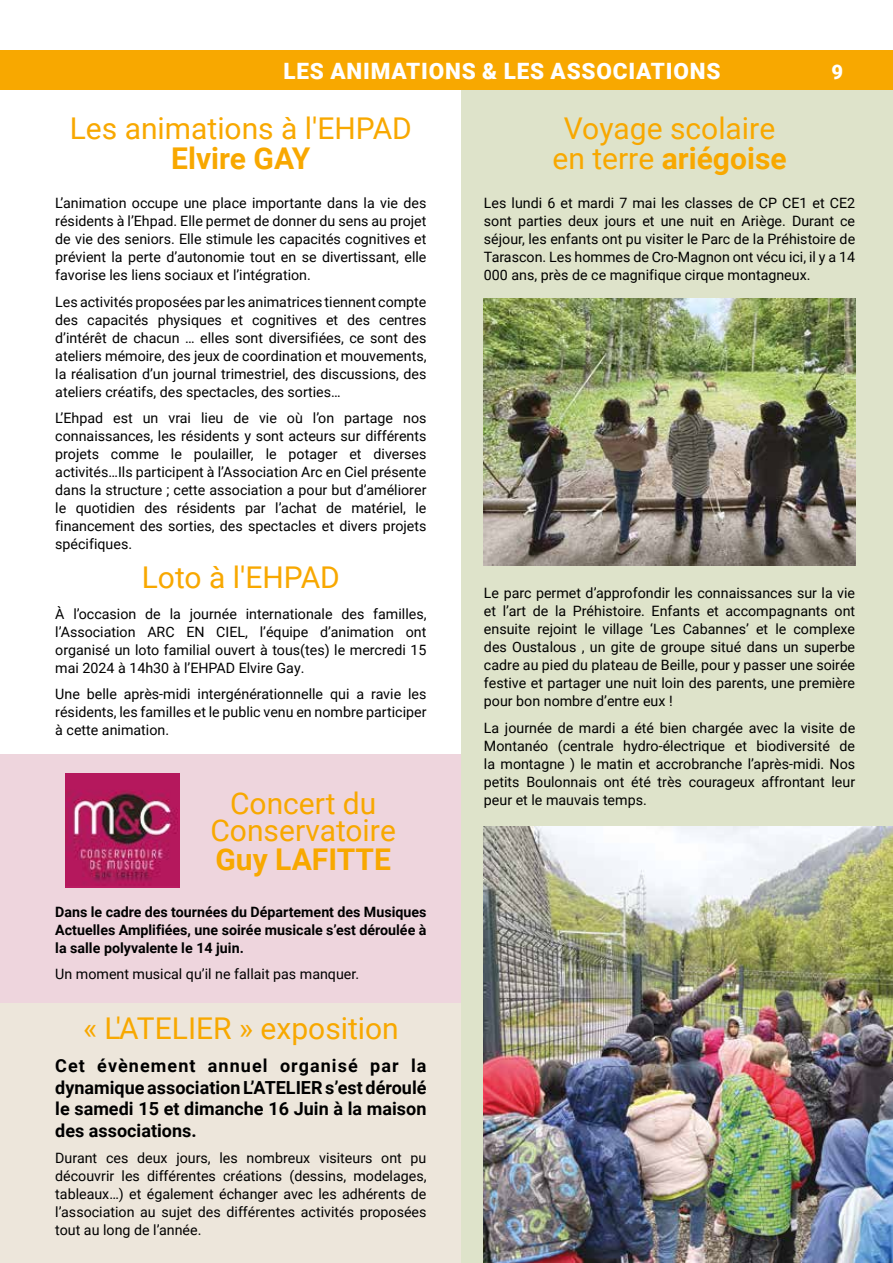
<style>
.page{position:relative;width:893px;height:1263px;background:#fff}
.page>*{position:absolute;margin:0;border:0;box-sizing:border-box;transform-origin:0 0}
.t1{font:30px/30.3px "Roboto";color:#f8a800;text-align:center}
.t2{font:700 30px "Roboto";color:#f8a800}
.t3{font:900 22.5px "Roboto";letter-spacing:.035em;color:#fff}
.t4{font:900 20.1px "Roboto";color:#fff}
.t5{font:700 18px/21.6px "Roboto";color:#000;text-align:justify}
.t6{font:14.25px/18px "Roboto";color:#000;text-align:justify}
.t7{font:700 14.25px/18px "Roboto";color:#000;text-align:justify}
.s1{font-weight:700}
</style>
<div class="page">
<div style="left:0;top:930px;width:461px;height:333px;background:#ede6db"></div>
<div style="left:0;top:754px;width:461px;height:248px;background:#eed5dd"></div>
<div style="left:461px;top:87px;width:432px;height:1176px;background:#dee3ca"></div>
<div style="left:0;top:50px;width:893px;height:39px;background:#f8a800"></div>
<img style="left:65px;top:773px;width:115px;height:114px">
<img style="left:484px;top:298px;width:371px;height:268px">
<img style="left:484px;top:827px;width:409px;height:436px">
<h2 class="t3" style="left:284px;top:55px;width:438px">LES ANIMATIONS &amp; LES ASSOCIATIONS</h2>
<h3 class="t4" style="left:832px;top:57px;width:13px">9</h3>
<h1 class="t1" style="left:70px;top:112px;width:344px">Les animations à l'EHPAD</h1>
<h1 class="t2" style="left:171px;top:138px;width:141px">Elvire GAY</h1>
<p class="t6" style="left:55px;top:194px;width:373px">L’animation occupe une place importante dans la vie des résidents à l’Ehpad. Elle permet de donner du sens au projet de vie des seniors. Elle stimule les capacités cognitives et prévient la perte d’autonomie tout en se divertissant, elle favorise les liens sociaux et l’intégration.</p>
<p class="t6" style="left:55px;top:292px;width:373px">Les activités proposées par les animatrices tiennent compte des capacités physiques et cognitives et des centres d’intérêt de chacun … elles sont diversifiées, ce sont des ateliers mémoire, des jeux de coordination et mouvements, la réalisation d’un journal trimestriel, des discussions, des ateliers créatifs, des spectacles, des sorties…</p>
<p class="t6" style="left:55px;top:409px;width:373px">L’Ehpad est un vrai lieu de vie où l’on partage nos connaissances, les résidents y sont acteurs sur différents projets comme le poulailler, le potager et diverses activités…Ils participent à l’Association Arc en Ciel présente dans la structure ; cette association a pour but d’améliorer le quotidien des résidents par l’achat de matériel, le financement des sorties, des spectacles et divers projets spécifiques.</p>
<h1 class="t1" style="left:142px;top:561px;width:200px">Loto à l'EHPAD</h1>
<p class="t6" style="left:55px;top:604px;width:373px">À l’occasion de la journée internationale des familles, l’Association ARC EN CIEL, l’équipe d’animation ont organisé un loto familial ouvert à tous(tes) le mercredi 15 mai 2024 à 14h30 à l’EHPAD Elvire Gay.</p>
<p class="t6" style="left:55px;top:685px;width:373px">Une belle après-midi intergénérationnelle qui a ravie les résidents, les familles et le public venu en nombre participer à cette animation.</p>
<h1 class="t1" style="left:210px;top:789px;width:187px;line-height:27px">Concert du<br>Conservatoire</h1>
<h1 class="t2" style="left:215px;top:838px;width:177px">Guy LAFITTE</h1>
<p class="t7" style="left:55px;top:902px;width:373px">Dans le cadre des tournées du Département des Musiques Actuelles Amplifiées, une soirée musicale s’est déroulée à la salle polyvalente le 14 juin.</p>
<p class="t6" style="left:55px;top:964px;width:305px">Un moment musical qu’il ne fallait pas manquer.</p>
<h1 class="t1" style="left:83px;top:1012px;width:317px">« L'ATELIER » exposition</h1>
<p class="t5" style="left:55px;top:1054px;width:373px">Cet évènement annuel organisé par la dynamique association L’ATELIER s’est déroulé le samedi 15 et dimanche 16 Juin à la maison des associations.</p>
<p class="t6" style="left:55px;top:1149px;width:373px">Durant ces deux jours, les nombreux visiteurs ont pu découvrir les différentes créations (dessins, modelages, tableaux…) et également échanger avec les adhérents de l’association au sujet des différentes activités proposées tout au long de l’année.</p>
<h1 class="t1" style="left:552px;top:112px;width:236px">Voyage scolaire en terre <span class="s1">ariégoise</span></h1>
<p class="t6" style="left:484px;top:194px;width:373px">Les lundi 6 et mardi 7 mai les classes de CP CE1 et CE2 sont parties deux jours et une nuit en Ariège. Durant ce séjour, les enfants ont pu visiter le Parc de la Préhistoire de Tarascon. Les hommes de Cro-Magnon ont vécu ici, il y a 14<br>000 ans, près de ce magnifique cirque montagneux.</p>
<p class="t6" style="left:484px;top:584px;width:373px">Le parc permet d’approfondir les connaissances sur la vie et l’art de la Préhistoire. Enfants et accompagnants ont ensuite rejoint le village ‘Les Cabannes’ et le complexe des Oustalous , un gite de groupe situé dans un superbe cadre au pied du plateau de Beille, pour y passer une soirée festive et partager une nuit loin des parents, une première pour bon nombre d’entre eux !</p>
<p class="t6" style="left:484px;top:718px;width:373px">La journée de mardi a été bien chargée avec la visite de Montanéo (centrale hydro-électrique et biodiversité de la montagne ) le matin et accrobranche l’après-midi. Nos petits Boulonnais ont été très courageux affrontant leur peur et le mauvais temps.</p>
</div>
